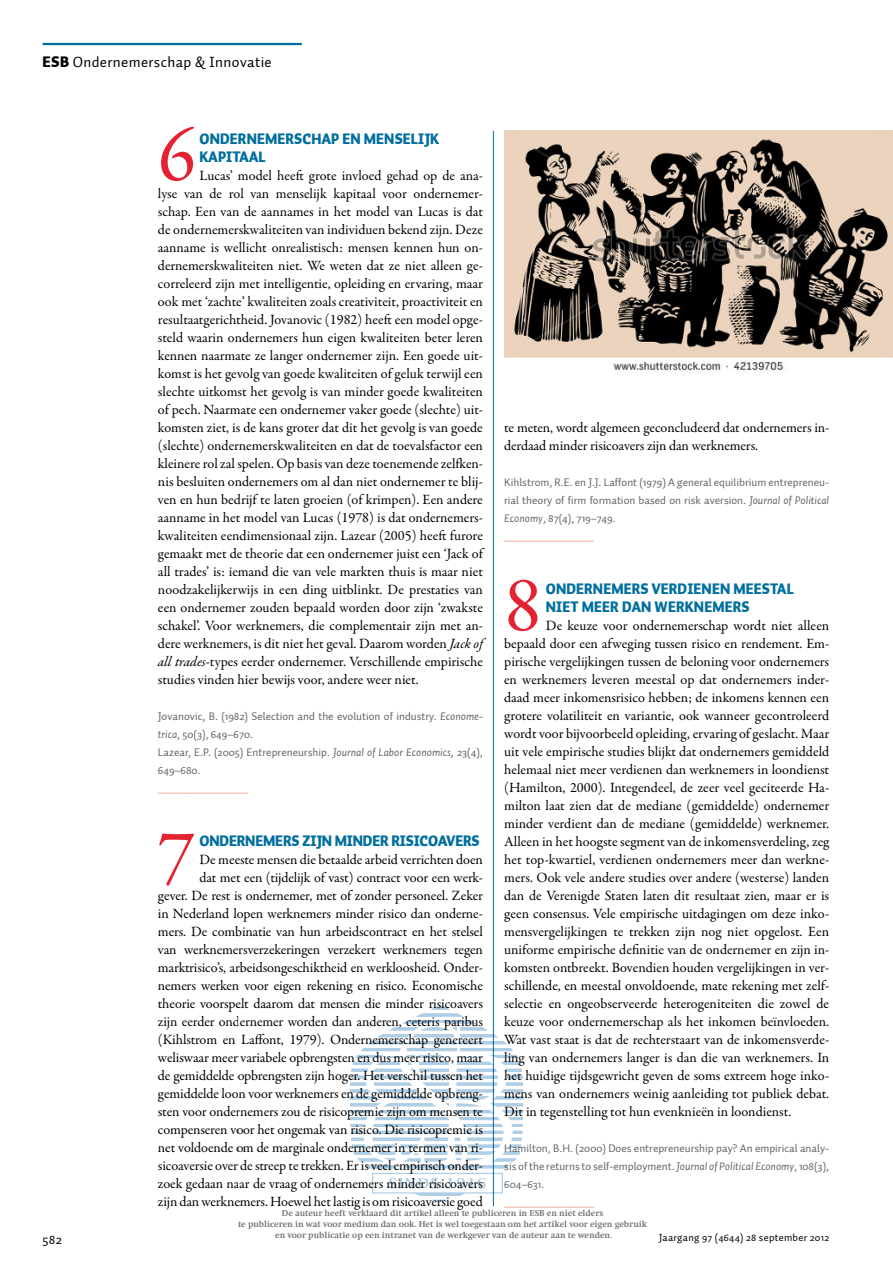
<style>
.page{position:relative;width:893px;height:1263px;background:#fff}
.page>*{position:absolute;margin:0;border:0;box-sizing:border-box;transform-origin:0 0}
.t1{font:77.55px "Garamond Premr Pro";color:#e42231}
.t2{font:900 15px/18px "Auto 1";letter-spacing:.01em;color:#006e9e;scale:.95 1}
.t3{font:900 15px "Auto 1";letter-spacing:-.01em;color:#006e9e;scale:.95 1}
.t4{font:15px "Auto 1";letter-spacing:.025em;color:#000}
.t5{font:14.25px/18px "Garamond Premr Pro";letter-spacing:-.01em;color:#000;text-align:justify}
.t6{font:14.25px "Garamond Premr Pro";color:#f09682}
.t7{font:13.5px "Auto 1";color:#000}
.t8{font:11.25px/18px "Auto 1";color:#636466;text-align:justify}
.t9{font:10.5px "Auto 1";letter-spacing:.025em;color:#000}
.t10{font:700 9px/10.8px "Swift";color:#6d6e71;text-align:center}
.s1{font-weight:900}
.s2{font-style:italic}
</style>
<div class="page">
<hr style="left:43px;top:43px;width:259px;height:2px;background:#006f9f">
<hr style="left:493px;top:131px;width:1px;height:1075px;background:#006f9f">
<img style="left:504px;top:131px;width:389px;height:240px">
<svg style="left:349px;top:1006px;width:175px;height:201px"></svg>
<p class="t4" style="left:43px;top:53px;width:231px"><span class="s1">ESB</span> Ondernemerschap &amp; Innovatie</p>
<h1 class="t1" style="left:158px;top:109px;width:39px">6</h1>
<p class="t2" style="left:200px;top:130px;width:254px">ONDERNEMERSCHAP EN MENSELIJK<br>KAPITAAL</p>
<p class="t5" style="left:158px;top:167px;width:327px;text-indent:42px">Lucas’ model heeft grote invloed gehad op de ana&shy;lyse van de rol van menselijk kapitaal voor ondernemer&shy;schap. Een van de aannames in het model van Lucas is dat de ondernemerskwaliteiten van individuen bekend zijn. Deze aanname is wellicht onrealistisch: mensen kennen hun on&shy;dernemerskwaliteiten niet. We weten dat ze niet alleen ge&shy;correleerd zijn met intelligentie, opleiding en ervaring, maar ook met ‘zachte’ kwaliteiten zoals creativiteit, proactiviteit en resultaatgerichtheid. Jovanovic (1982) heeft een model opge&shy;steld waarin ondernemers hun eigen kwaliteiten beter leren kennen naarmate ze langer ondernemer zijn. Een goede uit&shy;komst is het gevolg van goede kwaliteiten of geluk terwijl een slechte uitkomst het gevolg is van minder goede kwaliteiten of pech. Naarmate een ondernemer vaker goede (slechte) uit&shy;komsten ziet, is de kans groter dat dit het gevolg is van goede (slechte) ondernemerskwaliteiten en dat de toevalsfactor een kleinere rol zal spelen. Op basis van deze toenemende zelfken&shy;nis besluiten ondernemers om al dan niet ondernemer te blij&shy;ven en hun bedrijf te laten groeien (of krimpen). Een andere aanname in het model van Lucas (1978) is dat ondernemers&shy;kwaliteiten eendimensionaal zijn. Lazear (2005) heeft furore gemaakt met de theorie dat een ondernemer juist een ‘Jack of all trades’ is: iemand die van vele markten thuis is maar niet noodzakelijkerwijs in een ding uitblinkt. De prestaties van een ondernemer zouden bepaald worden door zijn ‘zwakste schakel’. Voor werknemers, die complementair zijn met an&shy;dere werknemers, is dit niet het geval. Daarom worden <span class="s2">Jack of all trades</span>-types eerder ondernemer. Verschillende empirische studies vinden hier bewijs voor, andere weer niet.</p>
<p class="t8" style="left:158px;top:707px;width:326px;text-align:left">Jovanovic, B. (1982) Selection and the evolution of industry. <span class="s2">Econome&shy;trica</span>, 50(3), 649–670.<br>Lazear, E.P. (2005) Entrepreneurship. <span class="s2">Journal of Labor Economics</span>, 23(4), 649–680.</p>
<p class="t6" style="left:158px;top:777px;width:91px">_____________</p>
<p class="t5" style="left:504px;top:419px;width:326px">te meten, wordt algemeen geconcludeerd dat ondernemers in&shy;derdaad minder risicoavers zijn dan werknemers.</p>
<p class="t8" style="left:504px;top:473px;width:326px">Kihlstrom, R.E. en J.J. Laffont (1979) A general equilibrium entrepreneu&shy;rial theory of firm formation based on risk aversion. <span class="s2">Journal of Political Economy</span>, 87(4), 719–749.</p>
<p class="t6" style="left:504px;top:525px;width:91px">_____________</p>
<h1 class="t1" style="left:504px;top:559px;width:39px">8</h1>
<p class="t2" style="left:546px;top:580px;width:263px">ONDERNEMERS VERDIENEN MEESTAL<br>NIET MEER DAN WERKNEMERS</p>
<p class="t5" style="left:504px;top:617px;width:327px;text-indent:42px">De keuze voor ondernemerschap wordt niet alleen bepaald door een afweging tussen risico en rendement. Em&shy;pirische vergelijkingen tussen de beloning voor ondernemers en werknemers leveren meestal op dat ondernemers inder&shy;daad meer inkomensrisico hebben; de inkomens kennen een grotere volatiliteit en variantie, ook wanneer gecontroleerd wordt voor bijvoorbeeld opleiding, ervaring of geslacht. Maar uit vele empirische studies blijkt dat ondernemers gemiddeld helemaal niet meer verdienen dan werknemers in loondienst (Hamilton, 2000). Integendeel, de zeer veel geciteerde Ha&shy;milton laat zien dat de mediane (gemiddelde) ondernemer minder verdient dan de mediane (gemiddelde) werknemer.<br>Alleen in het hoogste segment van de inkomensverdeling, zeg het top-kwartiel, verdienen ondernemers meer dan werkne&shy;mers. Ook vele andere studies over andere (westerse) landen dan de Verenigde Staten laten dit resultaat zien, maar er is geen consensus. Vele empirische uitdagingen om deze inko&shy;mensvergelijkingen te trekken zijn nog niet opgelost. Een uniforme empirische definitie van de ondernemer en zijn in&shy;komsten ontbreekt. Bovendien houden vergelijkingen in ver&shy;schillende, en meestal onvoldoende, mate rekening met zelf&shy;selectie en ongeobserveerde heterogeniteiten die zowel de keuze voor ondernemerschap als het inkomen beïnvloeden.<br>Wat vast staat is dat de rechterstaart van de inkomensverde&shy;ling van ondernemers langer is dan die van werknemers. In het huidige tijdsgewricht geven de soms extreem hoge inko&shy;mens van ondernemers weinig aanleiding tot publiek debat.<br>Dit in tegenstelling tot hun evenknieën in loondienst.</p>
<p class="t8" style="left:504px;top:1139px;width:326px">Hamilton, B.H. (2000) Does entrepreneurship pay? An empirical analy&shy;sis of the returns to self-employment. <span class="s2">Journal of Political Economy</span>, 108(3), 604–631.</p>
<p class="t6" style="left:504px;top:1191px;width:91px">_____________</p>
<p class="t10" style="left:238px;top:1208px;width:411px">De auteur heeft verklaard dit artikel alleen te publiceren in ESB en niet elders<br>te publiceren in wat voor medium dan ook. Het is wel toegestaan om het artikel voor eigen gebruik en voor publicatie op een intranet van de werkgever van de auteur aan te wenden.</p>
<h1 class="t1" style="left:158px;top:811px;width:39px">7</h1>
<p class="t3" style="left:200px;top:831px;width:296px">ONDERNEMERS ZIJN MINDER RISICOAVERS</p>
<p class="t5" style="left:158px;top:851px;width:327px;text-align:right">De meeste mensen die betaalde arbeid verrichten doen<br>dat met een (tijdelijk of vast) contract voor een werk-<br>gever. De rest is ondernemer, met of zonder personeel. Zeker in Nederland lopen werknemers minder risico dan onderne&shy;mers. De combinatie van hun arbeidscontract en het stelsel van werknemersverzekeringen verzekert werknemers tegen marktrisico’s, arbeidsongeschiktheid en werkloosheid. Onder&shy;nemers werken voor eigen rekening en risico. Economische theorie voorspelt daarom dat mensen die minder risicoavers zijn eerder ondernemer worden dan anderen, ceteris paribus (Kihlstrom en Laffont, 1979). Ondernemerschap genereert weliswaar meer variabele opbrengsten en dus meer risico, maar de gemiddelde opbrengsten zijn hoger. Het verschil tussen het gemiddelde loon voor werknemers en de gemiddelde opbreng&shy;sten voor ondernemers zou de risicopremie zijn om mensen te compenseren voor het ongemak van risico. Die risicopremie is net voldoende om de marginale ondernemer in termen van ri&shy;sicoaversie over de streep te trekken. Er is veel empirisch onder&shy;zoek gedaan naar de vraag of ondernemers minder risicoavers zijn dan werknemers. Hoewel het lastig is om risicoaversie goed</p>
<p class="t7" style="left:43px;top:1231px;width:21px">582</p>
<p class="t9" style="left:659px;top:1231px;width:172px">Jaargang 97 (4644) 28 september 2012</p>
</div>
